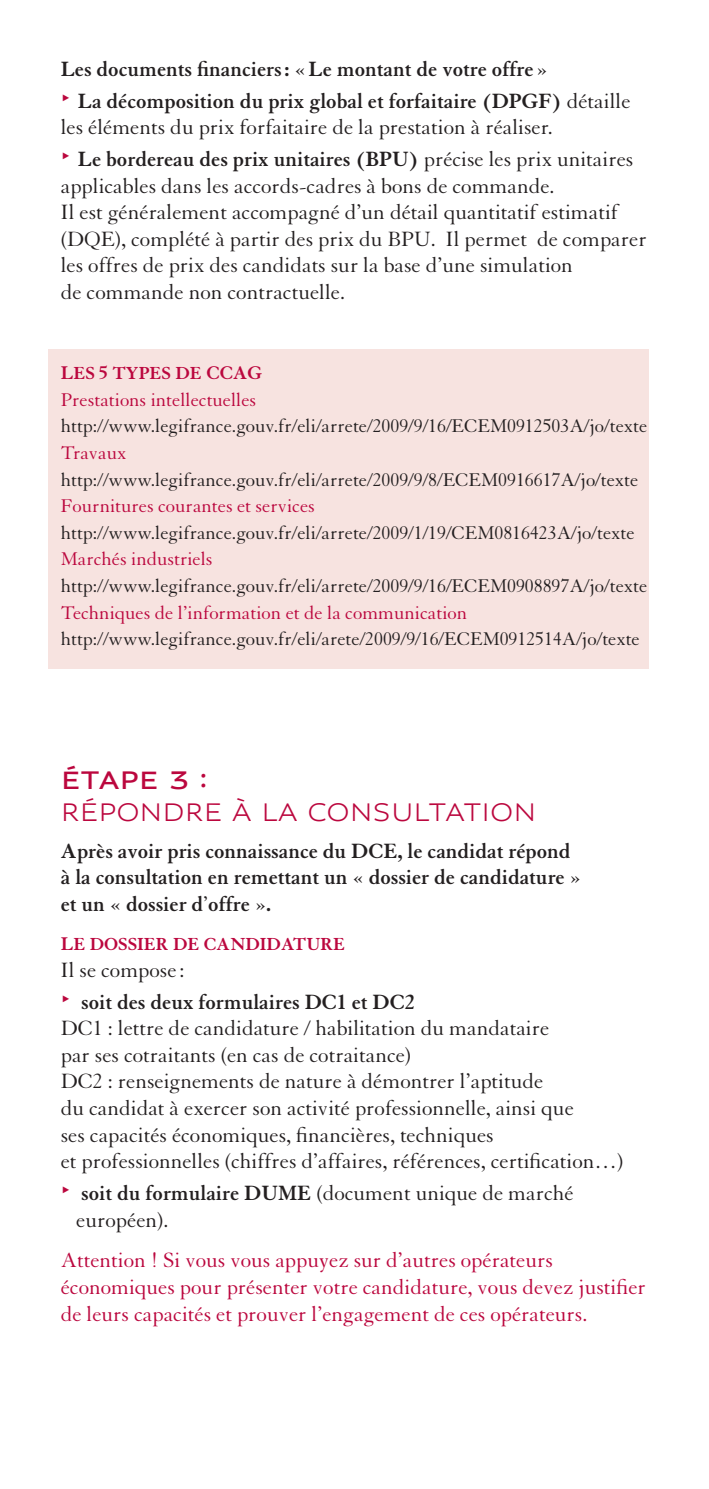
<style>
.page{position:relative;width:709px;height:1489px;background:#fff}
.page>*{position:absolute;margin:0;border:0;box-sizing:border-box;transform-origin:0 0}
.t1{font:25px "Louvre Sans Reg SC950";color:#bb073e}
.t2{font:25px "Louvre Sans Med SC950";color:#bb073e}
.t3{font:22.5px/26.5px "Granjon LT Std";color:#231f20}
.t4{font:700 22.5px/26.5px "Granjon LT Std";color:#231f20}
.t5{font:22.5px/26.5px "Granjon LT Std";color:#bb073e}
.t6{font:20px "Granjon LT Std";color:#231f20}
.t7{font:20px "Granjon LT Std";color:#bb073e}
.t8{font:19px "Granjon LT Std Bold SC950";color:#bb073e}
.s1{font-family:"Helvetica";font-weight:400;font-size:27px;color:#bb073e}
.s2{font-weight:400}
.s3{font-family:"Helvetica";font-size:27px;color:#bb073e}
.s4{font-weight:700}
.s5{font-size:20px}
</style>
<div class="page">
<div style="left:48px;top:349px;width:600px;height:319px;background:#f7e3e0"></div>
<p class="t4" style="left:61px;top:53px;width:571px;line-height:31.8px">Les documents financiers: «Le montant de votre offre »<br><span class="s1">‣</span> La décomposition du prix global et forfaitaire (DPGF) <span class="s2">détaille</span></p>
<p class="t3" style="left:61px;top:112px;width:574px;line-height:31.8px">les éléments du prix forfaitaire de la prestation à réaliser.<br><span class="s3">‣</span> <span class="s4">Le bordereau des prix unitaires (BPU)</span> précise les prix unitaires</p>
<p class="t3" style="left:61px;top:173px;width:587px">applicables dans les accords-cadres à bons de commande.<br>Il est généralement accompagné d’un détail quantitatif estimatif (DQE), complété à partir des prix du BPU. Il permet de comparer les offres de prix des candidats sur la base d’une simulation<br>de commande non contractuelle.</p>
<p class="t8" style="left:61px;top:363px;width:203px"><span class="s5">L</span>ES <span class="s5">5</span> TYPES DE <span class="s5">CCAG</span></p>
<p class="t7" style="left:61px;top:389px;width:197px">Prestations intellectuelles</p>
<p class="t6" style="left:61px;top:415px;width:588px">http://www.legifrance.gouv.fr/eli/arrete/2009/9/16/ECEM0912503A/jo/texte</p>
<p class="t7" style="left:61px;top:442px;width:67px">Travaux</p>
<p class="t6" style="left:61px;top:468px;width:579px">http://www.legifrance.gouv.fr/eli/arrete/2009/9/8/ECEM0916617A/jo/texte</p>
<p class="t7" style="left:61px;top:495px;width:255px">Fournitures courantes et services</p>
<p class="t6" style="left:61px;top:522px;width:575px">http://www.legifrance.gouv.fr/eli/arrete/2009/1/19/CEM0816423A/jo/texte</p>
<p class="t7" style="left:61px;top:548px;width:153px">Marchés industriels</p>
<p class="t6" style="left:61px;top:575px;width:588px">http://www.legifrance.gouv.fr/eli/arrete/2009/9/16/ECEM0908897A/jo/texte</p>
<p class="t7" style="left:61px;top:602px;width:408px">Techniques de l’information et de la communication</p>
<p class="t6" style="left:61px;top:628px;width:580px">http://www.legifrance.gouv.fr/eli/arete/2009/9/16/ECEM0912514A/jo/texte</p>
<p class="t2" style="left:61px;top:763px;width:148px">étape 3 :</p>
<p class="t1" style="left:61px;top:796px;width:477px">RÉPONDRE À LA CONSULTATION</p>
<p class="t4" style="left:61px;top:837px;width:521px">Après avoir pris connaissance du DCE, le candidat répond à la consultation en remettant un « dossier de candidature » et un « dossier d<span class="s2">’</span>offre ».</p>
<p class="t8" style="left:61px;top:933px;width:286px"><span class="s5">L</span>E DOSSIER DE CANDIDATURE</p>
<p class="t4" style="left:61px;top:954px;width:355px;line-height:31.5px"><span class="s2">Il se compose :<br></span><span class="s1">‣</span> soit des deux formulaires DC1 et DC2</p>
<p class="t3" style="left:61px;top:1015px;width:564px">DC1 : lettre de candidature / habilitation du mandataire<br>par ses cotraitants (en cas de cotraitance)<br>DC2 : renseignements de nature à démontrer l’aptitude<br>du candidat à exercer son activité professionnelle, ainsi que<br>ses capacités économiques, financières, techniques<br>et professionnelles (chiffres d’affaires, références, certification…)</p>
<p class="t3" style="left:76px;top:1180px;width:499px;text-indent:-16px"><span class="s3">‣</span> <span class="s4">soit du formulaire DUME</span> (document unique de marché européen).</p>
<p class="t5" style="left:61px;top:1247px;width:586px">Attention ! Si vous vous appuyez sur d’autres opérateurs économiques pour présenter votre candidature, vous devez justifier de leurs capacités et prouver l’engagement de ces opérateurs.</p>
</div>
